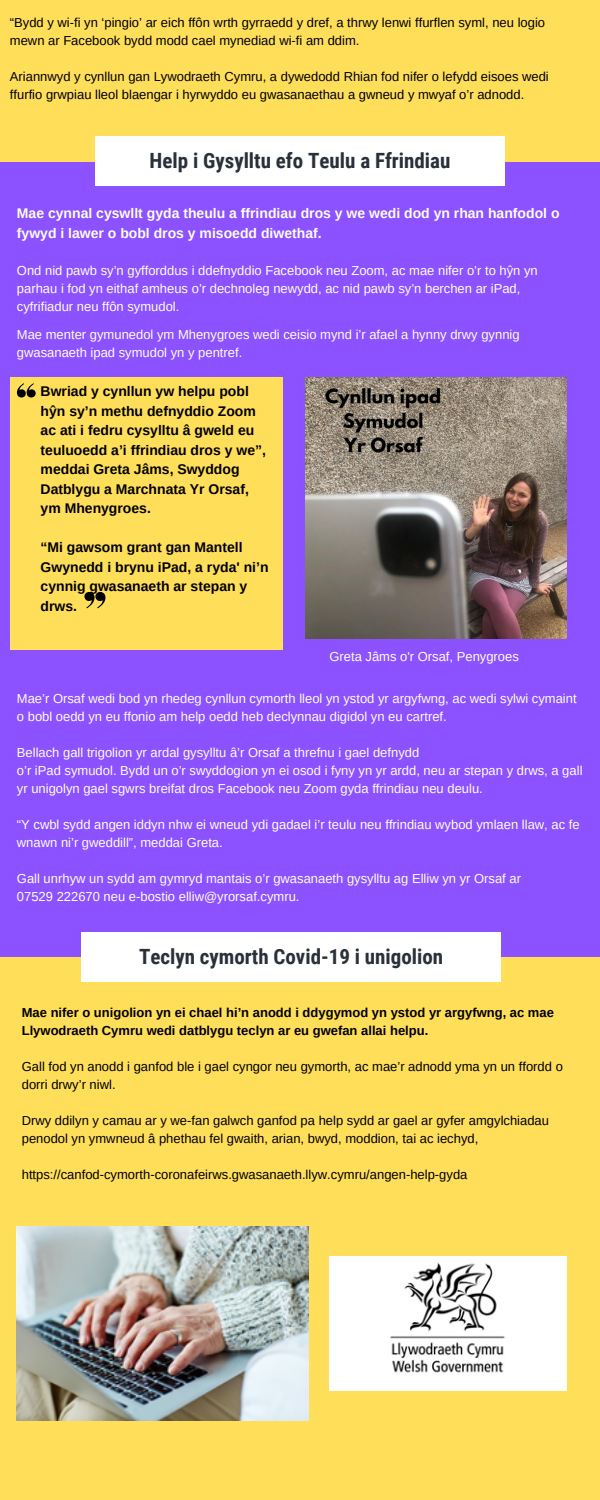
<style>
.page{position:relative;width:600px;height:1500px;background:#8c52ff}
.page>*{position:absolute;margin:0;border:0;box-sizing:border-box;transform-origin:0 0}
.t1{font:700 21px "Roboto Condensed";color:#293039}
.t2{font:700 14px/19.5px "Arimo";color:#000}
.t3{font:700 14px/19.5px "Arimo";color:#fff}
.t4{font:13px/18px "Arimo";color:#fff}
.t5{font:13px/18px "Arimo";color:#000}
.t6{font:700 13px/18px "Arimo";color:#000}
</style>
<div class="page">
<div style="left:0;top:0;width:600px;height:161px;background:#ffde59"></div>
<div style="left:95px;top:136px;width:410px;height:50px;background:#fff"></div>
<div style="left:10px;top:377px;width:272px;height:273px;background:#ffde59"></div>
<svg style="left:17px;top:383px;width:19px;height:14px"></svg>
<svg style="left:84px;top:592px;width:21px;height:16px"></svg>
<div style="left:0;top:957px;width:600px;height:543px;background:#ffde59"></div>
<div style="left:81px;top:932px;width:420px;height:50px;background:#fff"></div>
<img style="left:305px;top:377px;width:261px;height:261px">
<img style="left:17px;top:1227px;width:292px;height:194px">
<img style="left:329px;top:1257px;width:237px;height:133px">
<p class="t5" style="left:10px;top:13px;width:537px">“Bydd y wi-fi yn ‘pingio’ ar eich ffôn wrth gyrraedd y dref, a thrwy lenwi ffurflen syml, neu logio mewn ar Facebook bydd modd cael mynediad wi-fi am ddim.</p>
<p class="t5" style="left:10px;top:67px;width:540px">Ariannwyd y cynllun gan Lywodraeth Cymru, a dywedodd Rhian fod nifer o lefydd eisoes wedi ffurfio grwpiau lleol blaengar i hyrwyddo eu gwasanaethau a gwneud y mwyaf o’r adnodd.</p>
<h1 class="t1" style="left:150px;top:149px;width:302px">Help i Gysylltu efo Teulu a Ffrindiau</h1>
<p class="t3" style="left:17px;top:204px;width:544px">Mae cynnal cyswllt gyda theulu a ffrindiau dros y we wedi dod yn rhan hanfodol o fywyd i lawer o bobl dros y misoedd diwethaf.</p>
<p class="t4" style="left:17px;top:261px;width:522px">Ond nid pawb sy’n gyfforddus i ddefnyddio Facebook neu Zoom, ac mae nifer o’r to hŷn yn parhau i fod yn eithaf amheus o’r dechnoleg newydd, ac nid pawb sy’n berchen ar iPad, cyfrifiadur neu ffôn symudol.</p>
<p class="t4" style="left:17px;top:326px;width:504px">Mae menter gymunedol ym Mhenygroes wedi ceisio mynd i’r afael a hynny drwy gynnig gwasanaeth ipad symudol yn y pentref.</p>
<p class="t2" style="left:41px;top:381px;width:227px">Bwriad y cynllun yw helpu pobl hŷn sy’n methu defnyddio Zoom ac ati i fedru cysylltu â gweld eu teuluoedd a’i ffrindiau dros y we”, meddai Greta Jâms, Swyddog<br>Datblygu a Marchnata Yr Orsaf, ym Mhenygroes.</p>
<p class="t2" style="left:41px;top:537px;width:230px">“Mi gawsom grant gan Mantell<br>Gwynedd i brynu iPad, a ryda' ni’n cynnig gwasanaeth ar stepan y drws.</p>
<p class="t4" style="left:329px;top:648px;width:191px">Greta Jâms o'r Orsaf, Penygroes</p>
<p class="t4" style="left:17px;top:689px;width:561px">Mae’r Orsaf wedi bod yn rhedeg cynllun cymorth lleol yn ystod yr argyfwng, ac wedi sylwi cymaint o bobl oedd yn eu ffonio am help oedd heb declynnau digidol yn eu cartref.</p>
<p class="t4" style="left:17px;top:743px;width:567px">Bellach gall trigolion yr ardal gysylltu â’r Orsaf a threfnu i gael defnydd<br>o’r iPad symudol. Bydd un o’r swyddogion yn ei osod i fyny yn yr ardd, neu ar stepan y drws, a gall yr unigolyn gael sgwrs breifat dros Facebook neu Zoom gyda ffrindiau neu deulu.</p>
<p class="t4" style="left:17px;top:815px;width:564px">“Y cwbl sydd angen iddyn nhw ei wneud ydi gadael i’r teulu neu ffrindiau wybod ymlaen llaw, ac fe wnawn ni’r gweddill”, meddai Greta.</p>
<p class="t4" style="left:17px;top:869px;width:506px">Gall unrhyw un sydd am gymryd mantais o’r gwasanaeth gysylltu ag Elliw yn yr Orsaf ar<br>07529 222670 neu e-bostio elliw@yrorsaf.cymru.</p>
<h1 class="t1" style="left:139px;top:945px;width:306px">Teclyn cymorth Covid-19 i unigolion</h1>
<p class="t6" style="left:22px;top:1004px;width:534px">Mae nifer o unigolion yn ei chael hi’n anodd i ddygymod yn ystod yr argyfwng, ac mae<br>Llywodraeth Cymru wedi datblygu teclyn ar eu gwefan allai helpu.</p>
<p class="t5" style="left:22px;top:1058px;width:543px">Gall fod yn anodd i ganfod ble i gael cyngor neu gymorth, ac mae’r adnodd yma yn un ffordd o dorri drwy’r niwl.</p>
<p class="t5" style="left:22px;top:1112px;width:529px">Drwy ddilyn y camau ar y we-fan galwch ganfod pa help sydd ar gael ar gyfer amgylchiadau penodol yn ymwneud â phethau fel gwaith, arian, bwyd, moddion, tai ac iechyd,</p>
<p class="t5" style="left:22px;top:1166px;width:447px">https://canfod-cymorth-coronafeirws.gwasanaeth.llyw.cymru/angen-help-gyda</p>
</div>
